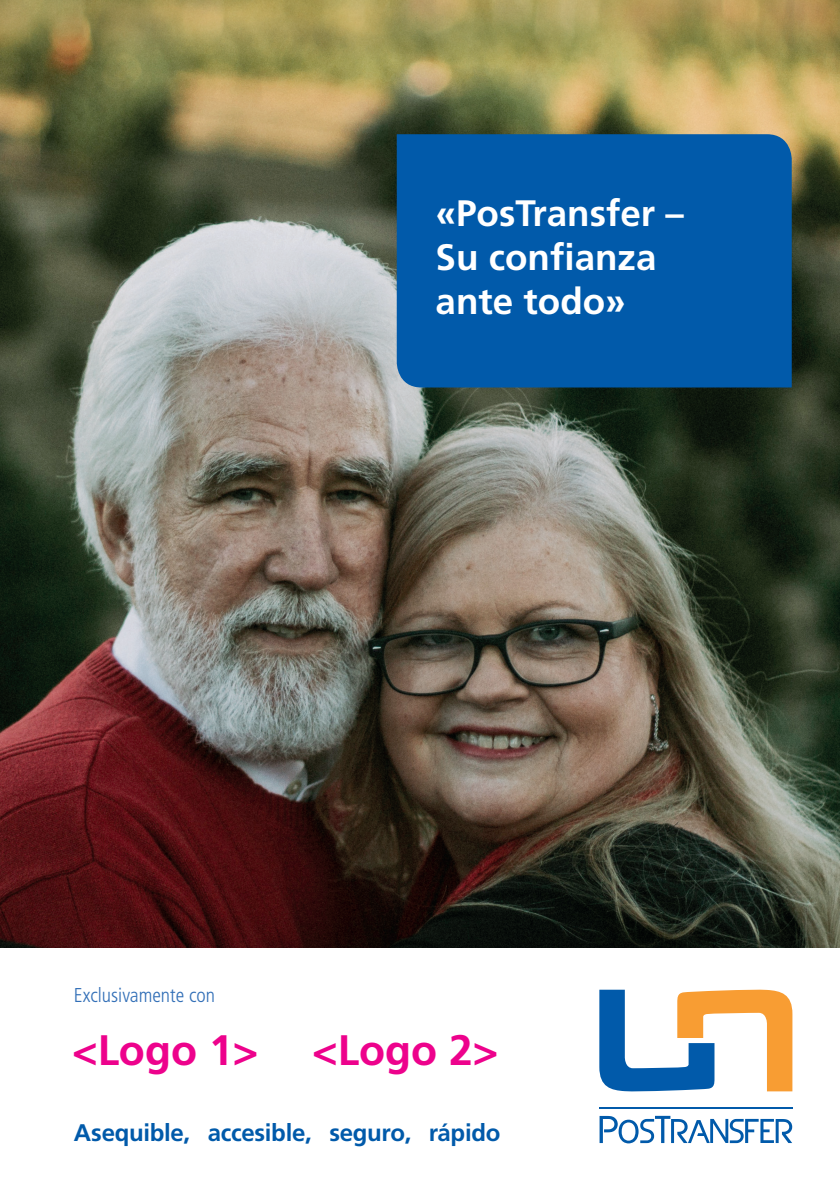
<style>
.page{position:relative;width:840px;height:1191px;background:#fff}
.page>*{position:absolute;margin:0;border:0;box-sizing:border-box;transform-origin:0 0}
.t1{font:700 42.6px "Frutiger LT Std";color:#ed028c}
.t2{font:700 36.8px/44.2px "Frutiger LT Std";color:#fff}
.t3{font:700 24px "Frutiger LT Std";letter-spacing:-.01em;color:#015aaa}
.t4{font:300 condensed 20px "Frutiger LT Std";color:#326fb7}
</style>
<div class="page">
<img style="left:0;top:0;width:839px;height:947px">
<div style="left:396px;top:134px;width:395px;height:253px;background:#015aaa"></div>
<svg style="left:599px;top:989px;width:193px;height:103px"></svg>
<hr style="left:599px;top:1106px;width:193px;height:2px;background:#015aaa">
<svg style="left:599px;top:1115px;width:192px;height:28px"></svg>
<h2 class="t2" style="left:435px;top:191px;width:249px">«PosTransfer –<br>Su confianza ante todo»</h2>
<p class="t4" style="left:74px;top:983px;width:143px">Exclusivamente con</p>
<h1 class="t1" style="left:72px;top:1025px;width:188px">&lt;Logo 1&gt;</h1>
<h1 class="t1" style="left:312px;top:1025px;width:188px">&lt;Logo 2&gt;</h1>
<p class="t3" style="left:74px;top:1118px;width:428px">Asequible, accesible, seguro, rápido</p>
</div>
